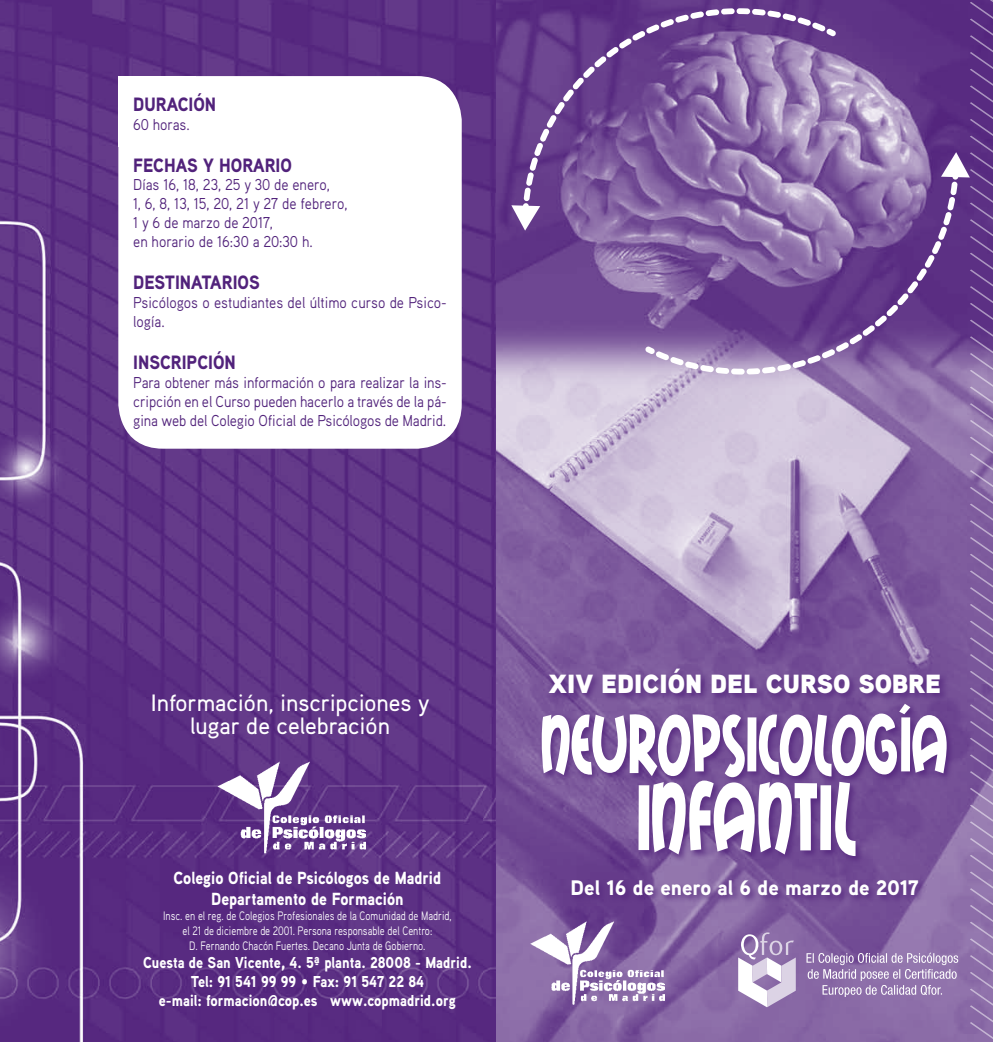
<style>
.page{position:relative;width:993px;height:1042px;background:#fff}
.page>*{position:absolute;margin:0;border:0;box-sizing:border-box;transform-origin:0 0}
.t1{font:105px "Mail Ray Stuff";color:#fff;scale:.7 1}
.t2{font:87.5px "Mail Ray Stuff";color:#fff;scale:.7 1}
.t3{font:26.25px "Aaux Pro Ultra";color:#fff}
.t4{font:500 23.62px/22.8px "Aaux Pro";color:#fff;text-align:center}
.t5{font:900 21px "Aaux Pro";color:#fff}
.t6{font:900 19.25px "Aaux Pro";color:#51227b;scale:.9 1}
.t7{font:900 17.5px/21px "Aaux Pro";color:#fff;text-align:center;scale:.9 1}
.t8{font:15.75px/18.9px "Aaux Pro";color:#51227b;scale:.9 1}
.t9{font:900 15.75px/18.9px "Aaux Pro";color:#fff;text-align:center;scale:.9 1}
.t10{font:12.25px/14.7px "Aaux Pro";color:#fff;text-align:center;scale:.8 1}
</style>
<div class="page">
<img style="left:0;top:0;width:806px;height:1042px">
<div style="left:540px;top:702px;width:415px;height:162px;background:#51227b;opacity:.75"></div>
<div style="left:546px;top:667px;width:402px;height:35px;background:#51227b;opacity:.75"></div>
<div style="left:570px;top:878px;width:356px;height:26px;background:#51227b;opacity:.75"></div>
<img style="left:527px;top:918px;width:137px;height:87px">
<img style="left:215px;top:759px;width:150px;height:95px">
<svg style="left:523px;top:8px;width:283px;height:193px;background:#7f5c9e"></svg>
<svg style="left:511px;top:203px;width:29px;height:28px"></svg>
<div style="left:118px;top:76px;width:343px;height:373px;background:#fff;border-radius:45px"></div>
<div style="left:118px;top:76px;width:78px;height:71px;background:#fff"></div>
<svg style="left:644px;top:346px;width:11px;height:8px"></svg>
<svg style="left:655px;top:182px;width:151px;height:192px;background:#8665a3"></svg>
<svg style="left:806px;top:0;width:186px;height:1042px;background:#815fa0"></svg>
<svg style="left:738px;top:932px;width:57px;height:75px"></svg>
<p class="t6" style="left:133px;top:92px;width:94px">Duración</p>
<p class="t8" style="left:133px;top:114px;width:64px">60 horas.</p>
<p class="t6" style="left:133px;top:152px;width:175px">FechaS y horario</p>
<p class="t8" style="left:133px;top:175px;width:239px">Días 16, 18, 23, 25 y 30 de enero,<br>1, 6, 8, 13, 15, 20, 21 y 27 de febrero,<br>1 y 6 de marzo de 2017,<br>en horario de 16:30 a 20:30 h.</p>
<p class="t6" style="left:133px;top:270px;width:129px">Destinatarios</p>
<p class="t8" style="left:133px;top:293px;width:350px">Psicólogos o estudiantes del último curso de Psico&shy;logía.</p>
<p class="t6" style="left:133px;top:350px;width:115px">Inscripción</p>
<p class="t8" style="left:133px;top:372px;width:350px;text-align:justify">Para obtener más información o para realizar la ins&shy;cripción en el Curso pueden hacerlo a través de la pá&shy;gina web del Colegio Oficial de Psicólogos de Madrid.</p>
<h3 class="t4" style="left:151px;top:691px;width:280px">Información, inscripciones y lugar de celebración</h3>
<p class="t7" style="left:173px;top:867px;width:299px">Colegio Oficial de Psicólogos de Madrid<br>Departamento de Formación</p>
<p class="t10" style="left:163px;top:908px;width:362px">Insc. en el reg. de Colegios Profesionales de la Comunidad de Madrid, el 21 de diciembre de 2001. Persona responsable del Centro:<br>D. Fernando Chacón Fuertes. Decano Junta de Gobierno.</p>
<p class="t9" style="left:143px;top:953px;width:366px">Cuesta de San Vicente, 4. 5ª planta. 28008 - Madrid.<br>Tel: 91 541 99 99 • Fax: 91 547 22 84<br>e-mail: formacion@cop.es www.copmadrid.org</p>
<h3 class="t3" style="left:548px;top:667px;width:391px">XIV EDICIÓN DEL CURSO SOBRE</h3>
<h2 class="t2" style="left:541px;top:702px;width:581px">NEUROPSICOLOGÍA</h2>
<h1 class="t1" style="left:633px;top:766px;width:318px">INFANTIL</h1>
<h3 class="t5" style="left:570px;top:874px;width:350px">Del 16 de enero al 6 de marzo de 2017</h3>
</div>
